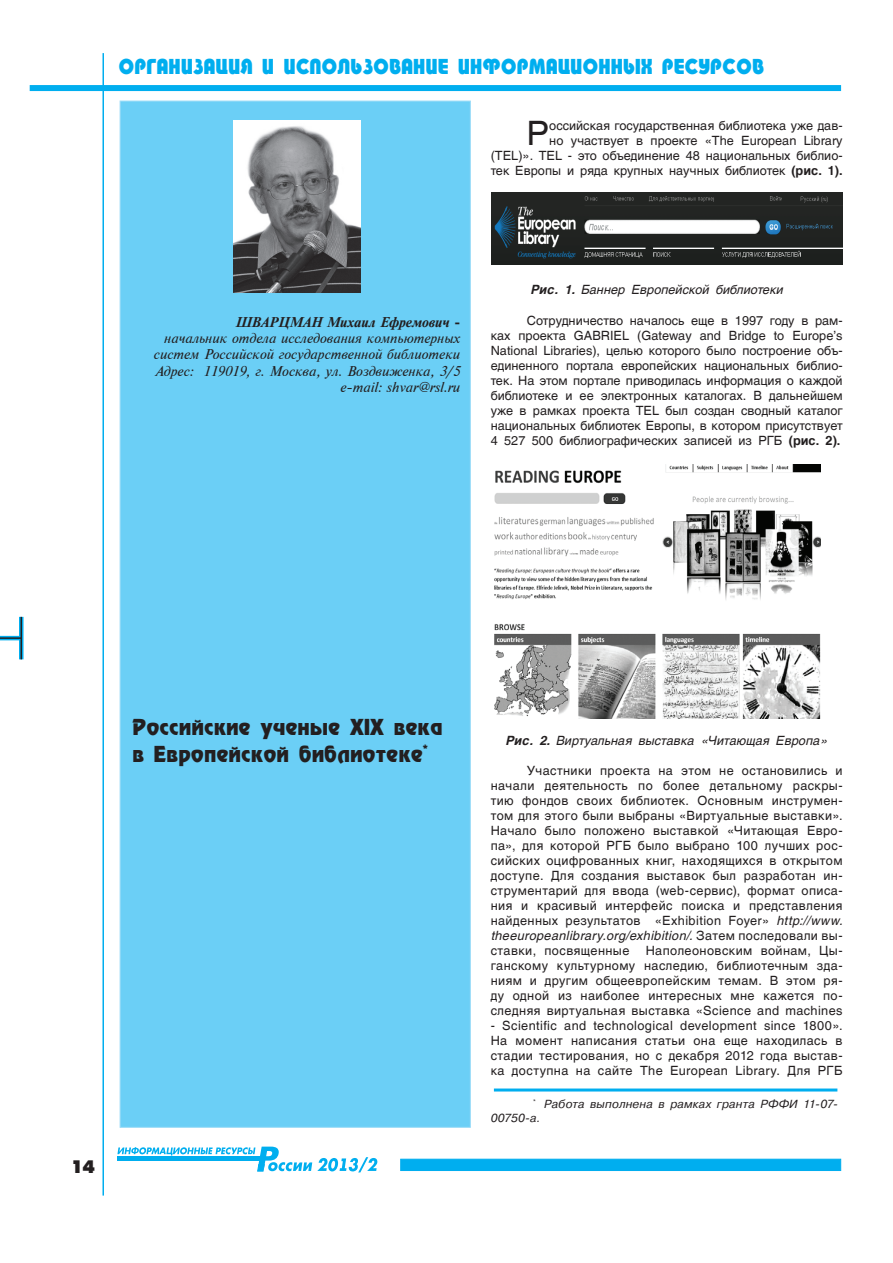
<style>
.page{position:relative;width:893px;height:1263px;background:#fff}
.page>*{position:absolute;margin:0;border:0;box-sizing:border-box;transform-origin:0 0}
.t1{font:33.6px "AG Helvetica";color:#231f20}
.t2{font:24px/27px "Regata";color:#231f20}
.t3{font:21px "Taurus Heavy Normal";color:#00aeef;scale:.9 1}
.t4{font:18px "Futuris Extra Bold Cyrillic";color:#231f20}
.t5{font:13.5px/16.2px "Times ET Italic";color:#231f20;text-align:right}
.t6{font:italic 13.5px "Times ET Bold";color:#231f20}
.t7{font:12.75px/15px "AG Helvetica";color:#231f20;text-align:justify}
.t8{font:italic 12.75px "AG Helvetica";color:#231f20}
.t9{font:italic 11.7px/14.1px "Pragmatica C";letter-spacing:.01em;color:#231f20}
.s1{font-weight:700}
.s2{font-style:italic}
</style>
<div class="page">
<div style="left:400px;top:1159px;width:441px;height:12px;background:#00aeef;border:1px solid #00aeef"></div>
<hr style="left:102px;top:53px;width:2px;height:1142px;background:#00aeef">
<div style="left:30px;top:85px;width:811px;height:6px;background:#00aeef"></div>
<svg style="left:19px;top:617px;width:5px;height:42px"></svg>
<hr style="left:0;top:636px;width:22px;height:4px;background:#00aeef">
<hr style="left:21px;top:617px;width:1px;height:42px;background:#231f20">
<hr style="left:0;top:637px;width:22px;height:2px;background:#231f20">
<svg style="left:117px;top:1146px;width:260px;height:26px"></svg>
<div style="left:120px;top:101px;width:351px;height:1027px;background:#6bcff6;border:1px solid #9cdcf8"></div>
<img style="left:491px;top:192px;width:352px;height:73px">
<img style="left:495px;top:465px;width:325px;height:253px">
<hr style="left:494px;top:1088px;width:343px;height:3px;background:#00aeef">
<img style="left:233px;top:121px;width:128px;height:171px">
<h3 class="t3" style="left:118px;top:54px;width:719px">Организация и использование информационных ресурсов</h3>
<p class="t7" style="left:491px;top:118px;width:353px;text-align:right">оссийская государственная библиотека уже дав-<br>но участвует в проекте «The European Library<br>(TEL)». TEL - это объединение 48 национальных библио&shy;тек Европы и ряда крупных научных библиотек <span class="s1">(рис. 1).</span></p>
<h1 class="t1" style="left:527px;top:115px;width:24px">Р</h1>
<p class="t6" style="left:235px;top:315px;width:226px">ШВАРЦМАН Михаил Ефремович -</p>
<p class="t5" style="left:154px;top:330px;width:308px">начальник отдела исследования компьютерных систем Российской государственной библиотеки Адрес: 119019, г. Москва, ул. Воздвиженка, 3/5 e-mail: shvar@rsl.ru</p>
<p class="t8" style="left:531px;top:282px;width:254px"><span class="s1">Рис. 1.</span> Баннер Европейской библиотеки</p>
<p class="t7" style="left:491px;top:313px;width:353px;text-indent:36px">Сотрудничество началось еще в 1997 году в рам&shy;ках проекта GABRIEL (Gateway and Bridge to Europe’s National Libraries), целью которого было построение объ&shy;единенного портала европейских национальных библио&shy;тек. На этом портале приводилась информация о каждой библиотеке и ее электронных каталогах. В дальнейшем уже в рамках проекта TEL был создан сводный каталог национальных библиотек Европы, в котором присутствует 4 527 500 библиографических записей из РГБ <span class="s1">(рис. 2).</span></p>
<h2 class="t2" style="left:132px;top:714px;width:312px">Российские ученые XIX века в Европейской библиотеке<sup>*</sup></h2>
<h3 class="t4" style="left:71px;top:1157px;width:26px">14</h3>
<p class="t8" style="left:506px;top:734px;width:323px"><span class="s1">Рис. 2.</span> Виртуальная выставка «Читающая Европа»</p>
<p class="t7" style="left:491px;top:763px;width:353px;text-indent:36px">Участники проекта на этом не остановились и начали деятельность по более детальному раскры&shy;тию фондов своих библиотек. Основным инструмен&shy;том для этого были выбраны «Виртуальные выставки».<br>Начало было положено выставкой «Читающая Евро&shy;па», для которой РГБ было выбрано 100 лучших рос&shy;сийских оцифрованных книг, находящихся в открытом доступе. Для создания выставок был разработан ин&shy;струментарий для ввода (web-сервис), формат описа&shy;ния и красивый интерфейс поиска и представления найденных результатов «Exhibition Foyer» <span class="s2">http://www. theeuropeanlibrary.org/exhibition/.</span> Затем последовали вы&shy;ставки, посвященные</p>
<p class="t7" style="left:491px;top:943px;width:353px;text-indent:155px">Наполеоновским войнам, Цы&shy;ганскому культурному наследию, библиотечным зда&shy;ниям и другим общеевропейским темам. В этом ря&shy;ду одной из наиболее интересных мне кажется по&shy;следняя виртуальная выставка «Science and machines</p>
<p class="t7" style="left:491px;top:1018px;width:353px">- Scientific and technological development since 1800».<br>На момент написания статьи она еще находилась в стадии тестирования, но с декабря 2012 года выстав&shy;ка доступна на сайте The European Library. Для РГБ</p>
<p class="t9" style="left:491px;top:1097px;width:349px;text-indent:42px"><sup>*</sup> Работа выполнена в рамках гранта РФФИ 11-07-<br>00750-а.</p>
</div>
